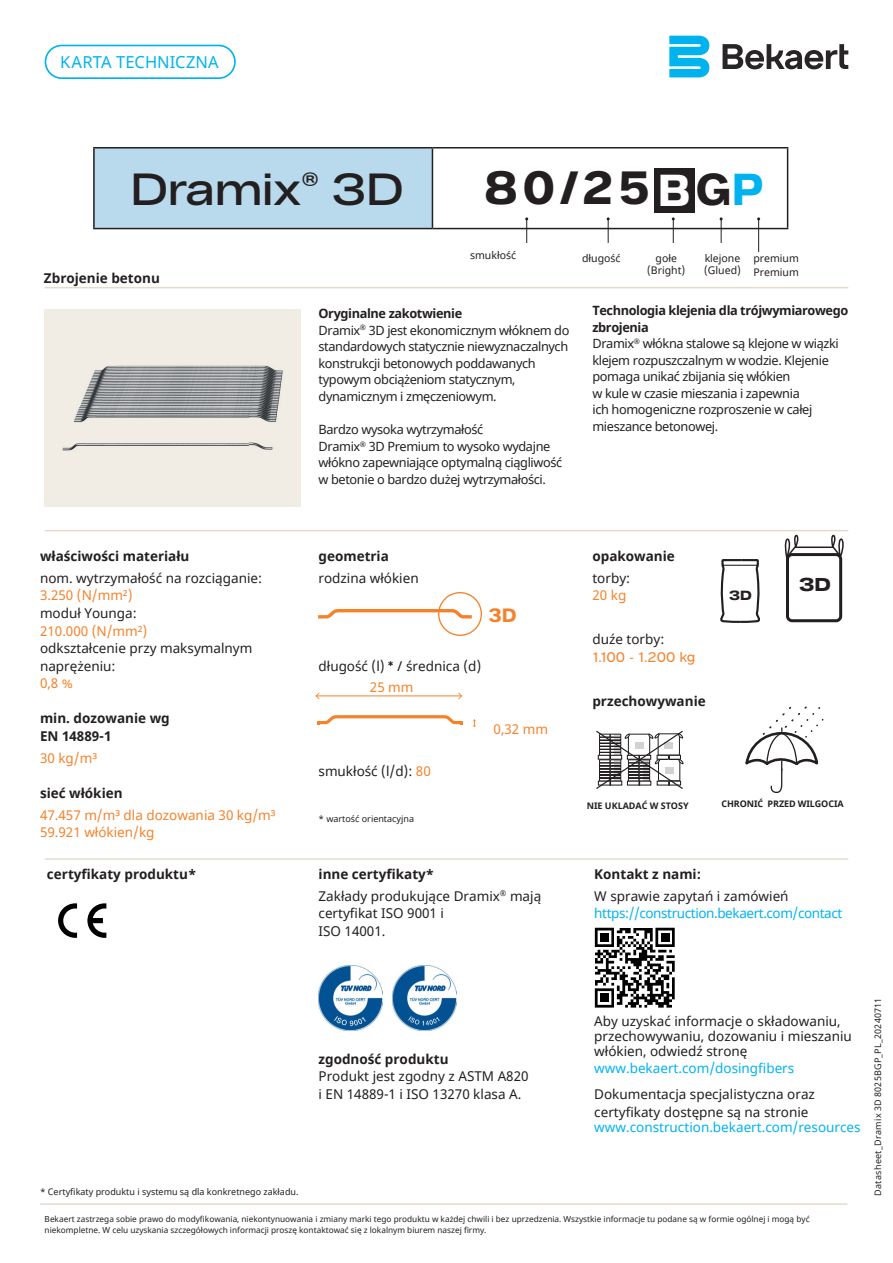
<style>
.page{position:relative;width:893px;height:1263px;background:#fff}
.page>*{position:absolute;margin:0;border:0;box-sizing:border-box;transform-origin:0 0}
.t1{font:700 45px "Bekaert Text";color:#231f20}
.t2{font:43.5px "Bekaert Headline";color:#231f20}
.t3{font:700 18.6px "Bekaert Text";color:#f58229}
.t4{font:700 18px "Bekaert Headline";color:#231f20}
.t5{font:16.5px "Noto Sans";color:#00b3ef}
.t6{font:13.5px/17.5px "Noto Sans";color:#231f20}
.t7{font:700 13.5px/17.5px "Noto Sans";color:#231f20}
.t8{font:13.5px/17.5px "Noto Sans";color:#f58229}
.t9{font:13.5px "Noto Sans";color:#00b3ef}
.t10{font:13.5px "Noto Sans";letter-spacing:-.03em;color:#00b3ef}
.t11{font:13.5px "Bekaert Text";color:#f58229}
.t12{font:700 12.9px "Bekaert Headline";color:#231f20}
.t13{font:12.75px/16.6px "Noto Sans";letter-spacing:-.03em;color:#231f20}
.t14{font:10.5px/12px "Noto Sans";color:#231f20}
.t15{font:9px "Noto Sans";color:#231f20}
.t16{font:9px "Noto Sans";letter-spacing:.025em;color:#231f20}
.t17{font:700 9px "Noto Sans";letter-spacing:-.01em;color:#231f20}
.t18{font:8.25px/10.5px "Noto Sans";color:#231f20}
.s1{font-size:43.2px;color:#fff}
.s2{font-size:43.2px}
.s3{font-size:43.2px;color:#00b3ef}
.s4{font-weight:700}
.s5{font-family:"Bekaert Text"}
.s6{color:#f58229}
</style>
<div class="page">
<div style="left:93px;top:147px;width:339px;height:82px;background:#b8daec"></div>
<hr style="left:93px;top:147px;width:339px;height:1px;background:#231f20">
<hr style="left:93px;top:148px;width:2px;height:80px;background:#231f20">
<hr style="left:432px;top:147px;width:356px;height:1px;background:#231f20">
<hr style="left:432px;top:148px;width:1px;height:80px;background:#231f20">
<hr style="left:787px;top:148px;width:1px;height:80px;background:#231f20">
<hr style="left:93px;top:228px;width:339px;height:1px;background:#231f20">
<hr style="left:432px;top:228px;width:356px;height:1px;background:#231f20">
<svg style="left:525px;top:217px;width:3px;height:26px"></svg>
<svg style="left:607px;top:217px;width:3px;height:26px"></svg>
<svg style="left:672px;top:217px;width:3px;height:26px"></svg>
<svg style="left:720px;top:217px;width:3px;height:26px"></svg>
<hr style="left:45px;top:287px;width:803px;height:1px;background:#e3dcce">
<hr style="left:45px;top:530px;width:803px;height:1px;background:#e3dcce">
<hr style="left:45px;top:858px;width:803px;height:2px;background:#e3dcce">
<hr style="left:40px;top:1203px;width:807px;height:2px;background:#e3dcce">
<hr style="left:316px;top:695px;width:145px;height:1px;background:#f58229">
<svg style="left:315px;top:692px;width:5px;height:7px"></svg>
<svg style="left:458px;top:692px;width:4px;height:7px"></svg>
<svg style="left:473px;top:719px;width:3px;height:8px"></svg>
<svg style="left:317px;top:715px;width:146px;height:9px"></svg>
<img style="left:392px;top:966px;width:64px;height:64px">
<img style="left:319px;top:966px;width:64px;height:64px">
<div style="left:655px;top:168px;width:40px;height:44px;background:#231f20"></div>
<svg style="left:720px;top:559px;width:40px;height:64px"></svg>
<hr style="left:723px;top:565px;width:34px;height:1px;background:#231f20">
<div style="left:45px;top:45px;width:191px;height:34px;border:2px solid #00b3ef;border-radius:16px"></div>
<div style="left:786px;top:553px;width:56px;height:69px;border:3px solid #231f20;border-radius:5px"></div>
<hr style="left:795px;top:546px;width:38px;height:2px;background:#231f20">
<svg style="left:782px;top:531px;width:20px;height:28px"></svg>
<svg style="left:829px;top:531px;width:19px;height:28px"></svg>
<svg style="left:58px;top:903px;width:19px;height:35px"></svg>
<svg style="left:87px;top:903px;width:19px;height:35px"></svg>
<svg style="left:318px;top:609px;width:154px;height:9px"></svg>
<div style="left:438px;top:592px;width:44px;height:44px;border:1px solid #f58229;border-radius:50%"></div>
<svg style="left:745px;top:706px;width:78px;height:87px"></svg>
<svg style="left:596px;top:730px;width:88px;height:59px"></svg>
<svg style="left:595px;top:928px;width:80px;height:33px"></svg>
<div style="left:661px;top:933px;width:8px;height:8px;background:#000001"></div>
<svg style="left:595px;top:988px;width:19px;height:19px"></svg>
<div style="left:600px;top:994px;width:9px;height:8px;background:#000001"></div>
<img style="left:45px;top:309px;width:256px;height:197px">
<hr style="left:758px;top:219px;width:1px;height:33px;background:#231f20">
<svg style="left:723px;top:44px;width:125px;height:25px"></svg>
<svg style="left:669px;top:36px;width:40px;height:41px;background:#32c2f2"></svg>
<p class="t5" style="left:60px;top:50px;width:160px">KARTA TECHNICZNA</p>
<h2 class="t2" style="left:130px;top:163px;width:276px">Dramix<sup>®</sup> 3D</h2>
<h1 class="t1" style="left:484px;top:159px;width:281px">80/25<span class="s1">B</span><span class="s2">G</span><span class="s3">P</span></h1>
<p class="t7" style="left:44px;top:270px;width:117px">Zbrojenie betonu</p>
<p class="t7" style="left:40px;top:548px;width:151px">właściwości materiału</p>
<p class="t6" style="left:40px;top:570px;width:224px">nom. wytrzymałość na rozciąganie:</p>
<p class="t8" style="left:40px;top:587px;width:94px">3.250 ( N/mm² )</p>
<p class="t6" style="left:40px;top:605px;width:98px">moduł Younga:</p>
<p class="t8" style="left:40px;top:622px;width:109px">210.000 ( N/mm² )</p>
<p class="t6" style="left:40px;top:640px;width:214px">odkształcenie przy maksymalnym naprężeniu:</p>
<p class="t8" style="left:40px;top:675px;width:34px">0,8 %</p>
<p class="t7" style="left:40px;top:710px;width:131px">min. dozowanie wg<br>EN 14889-1</p>
<p class="t8" style="left:40px;top:749px;width:59px">30 kg/m³</p>
<p class="t7" style="left:40px;top:784px;width:84px">sieć włókien</p>
<p class="t8" style="left:40px;top:806px;width:237px">47.457 m/m³ dla dozowania 30 kg/m³<br>59.921 włókien/kg</p>
<p class="t7" style="left:47px;top:865px;width:151px">certyfikaty produktu*</p>
<p class="t14" style="left:470px;top:250px;width:48px">smukłość</p>
<p class="t14" style="left:582px;top:252px;width:40px">długość</p>
<p class="t14" style="left:647px;top:252px;width:40px;text-align:center">gołe<br>( Bright )</p>
<p class="t14" style="left:704px;top:252px;width:38px">klejone ( Glued )</p>
<p class="t13" style="left:319px;top:306px;width:252px"><span class="s4">Oryginalne zakotwienie<br></span>Dramix<sup>®</sup> 3D jest ekonomicznym włóknem do standardowych statycznie niewyznaczalnych konstrukcji betonowych poddawanych typowym obciążeniom statycznym, dynamicznym i zmęczeniowym.</p>
<p class="t13" style="left:319px;top:422px;width:245px">Bardzo wysoka wytrzymałość<br>Dramix<sup>®</sup> 3D Premium to wysoko wydajne włókno zapewniające optymalną ciągliwość w betonie o bardzo dużej wytrzymałości.</p>
<p class="t14" style="left:753px;top:252px;width:47px;line-height:13.6px">premium<br>Premium</p>
<p class="t13" style="left:592px;top:302px;width:257px"><span class="s4">Technologia klejenia dla trójwymiarowego zbrojenia<br></span>Dramix<sup>®</sup> włókna stalowe są klejone w wiązki klejem rozpuszczalnym w wodzie. Klejenie pomaga unikać zbijania się włókien<br>w kule w czasie mieszania i zapewnia<br>ich homogeniczne rozproszenie w całej mieszance betonowej.</p>
<p class="t7" style="left:319px;top:548px;width:72px">geometria</p>
<p class="t6" style="left:319px;top:570px;width:102px">rodzina włókien</p>
<h3 class="t3" style="left:488px;top:603px;width:30px">3D</h3>
<p class="t6" style="left:319px;top:657px;width:164px">długość (l) <span class="s5">* /</span> średnica (d)</p>
<p class="t8" style="left:370px;top:679px;width:45px">25 mm</p>
<p class="t6" style="left:319px;top:763px;width:114px">smukłość (l/d) : <span class="s6">80</span></p>
<p class="t15" style="left:319px;top:813px;width:97px">* wartość orientacyjna</p>
<p class="t8" style="left:494px;top:721px;width:56px">0,32 mm</p>
<p class="t6" style="left:319px;top:863px;width:224px;line-height:21.8px"><span class="s4">inne certyfikaty*<br></span>Zakłady produkujące Dramix<sup>®</sup> mają</p>
<p class="t6" style="left:319px;top:905px;width:127px">certyfikat ISO 9001 i<br>ISO 14001.</p>
<p class="t7" style="left:592px;top:548px;width:84px">opakowanie</p>
<p class="t6" style="left:592px;top:570px;width:39px">torby :</p>
<p class="t8" style="left:592px;top:587px;width:35px">20 kg</p>
<p class="t6" style="left:592px;top:631px;width:73px">duźe torby :</p>
<p class="t11" style="left:592px;top:648px;width:104px">1.100 - 1.200 kg</p>
<p class="t7" style="left:592px;top:692px;width:115px">przechowywanie</p>
<p class="t12" style="left:729px;top:587px;width:24px">3D</p>
<h3 class="t4" style="left:799px;top:573px;width:33px">3D</h3>
<p class="t17" style="left:587px;top:799px;width:103px">NIE UKLADAĆ W STOSY</p>
<p class="t17" style="left:721px;top:797px;width:124px">CHRONIĆ PRZED WILGOCIA</p>
<p class="t7" style="left:594px;top:865px;width:108px">Kontakt z nami:</p>
<p class="t6" style="left:594px;top:887px;width:196px">W sprawie zapytań i zamówień</p>
<p class="t10" style="left:594px;top:904px;width:250px">https://construction.bekaert.com/contact</p>
<p class="t7" style="left:319px;top:1050px;width:131px">zgodność produktu</p>
<p class="t6" style="left:319px;top:1068px;width:212px">Produkt jest zgodny z ASTM A820 i EN 14889-1 i ISO 13270 klasa A.</p>
<p class="t15" style="left:40px;top:1185px;width:260px">* Certyfikaty produktu i systemu są dla konkretnego zakładu.</p>
<p class="t6" style="left:594px;top:1014px;width:259px;line-height:15px">Aby uzyskać informacje o składowaniu, przechowywaniu, dozowaniu i mieszaniu włókien, odwiedź stronę</p>
<p class="t9" style="left:594px;top:1059px;width:202px">www.bekaert.com/dosingfibers</p>
<p class="t6" style="left:594px;top:1086px;width:222px">Dokumentacja specjalistyczna oraz certyfikaty dostępne są na stronie</p>
<p class="t9" style="left:594px;top:1118px;width:268px">www.construction.bekaert.com/resources</p>
<p class="t18" style="left:45px;top:1214px;width:766px">Bekaert zastrzega sobie prawo do modyfikowania, niekontynuowania i zmiany marki tego produktu w każdej chwili i bez uprzedzenia. Wszystkie informacje tu podane są w formie ogólnej i mogą być niekompletne. W celu uzyskania szczegółowych informacji proszę kontaktować się z lokalnym biurem naszej firmy.</p>
<p class="t16" style="left:872px;top:1196px;width:199px;rotate:-90deg">Datasheet_Dramix 3D 8025BGP_PL_20240711</p>
</div>
